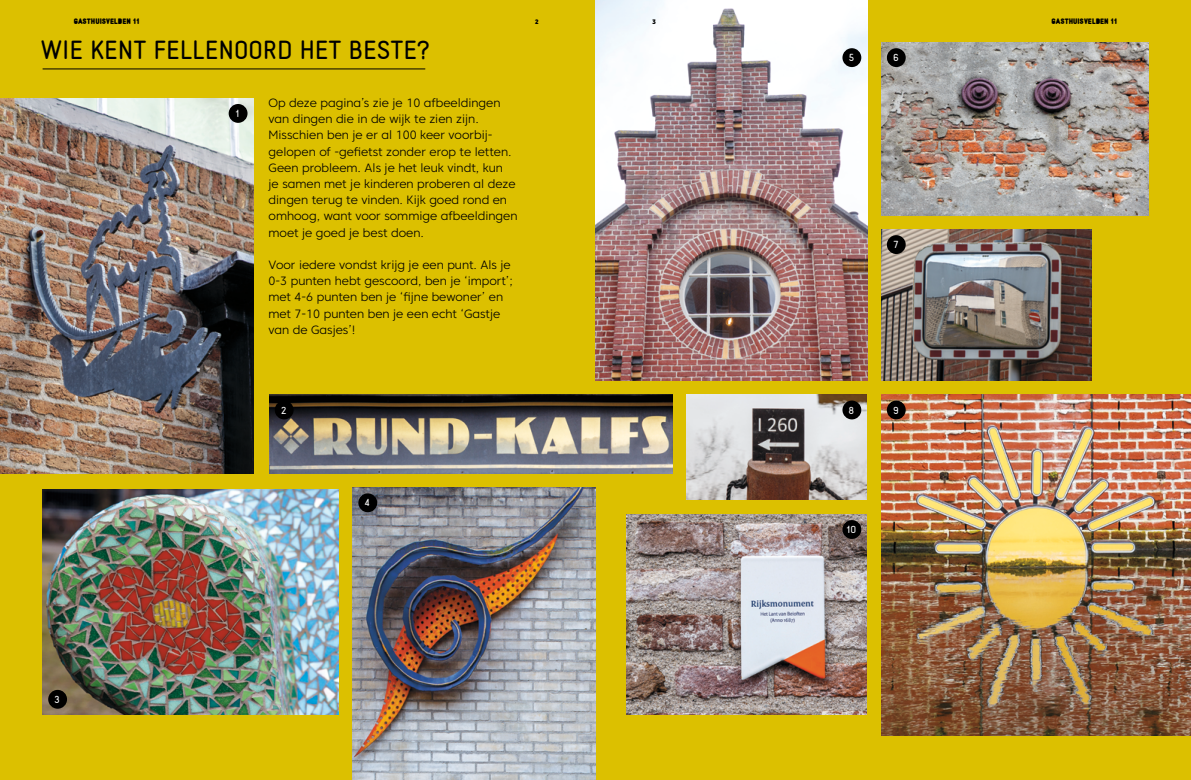
<style>
.page{position:relative;width:1191px;height:780px;background:#fff}
.page>*{position:absolute;margin:0;border:0;box-sizing:border-box;transform-origin:0 0}
.t1{font:23px "Naiv Bold Text";color:#000}
.t2{font:300 12px/16.2px "Core Sans C 35";color:#000}
.t3{font:9px "Naiv Bold Text";color:#fff}
.t4{font:900 7px "Naiv";color:#000}
.t5{font:800 6.5px "Core Sans C 85";color:#000}
</style>
<div class="page">
<div style="left:595px;top:0;width:596px;height:780px;background:#dcc000"></div>
<div style="left:0;top:0;width:595px;height:780px;background:#dcc000"></div>
<hr style="left:43px;top:69px;width:382px;height:1px;background:#000">
<img style="left:353px;top:487px;width:242px;height:293px">
<img style="left:269px;top:395px;width:403px;height:78px">
<img style="left:881px;top:395px;width:310px;height:340px">
<img style="left:595px;top:0;width:272px;height:380px">
<img style="left:0;top:98px;width:253px;height:375px">
<img style="left:881px;top:43px;width:267px;height:172px">
<div style="left:229px;top:104px;width:18px;height:19px;background:#000;border-radius:50%"></div>
<img style="left:687px;top:395px;width:180px;height:105px">
<img style="left:43px;top:489px;width:295px;height:225px">
<img style="left:881px;top:229px;width:210px;height:151px">
<img style="left:626px;top:514px;width:241px;height:200px">
<div style="left:48px;top:689px;width:19px;height:19px;background:#000;border-radius:50%"></div>
<div style="left:275px;top:400px;width:19px;height:19px;background:#000;border-radius:50%"></div>
<div style="left:358px;top:493px;width:19px;height:19px;background:#000;border-radius:50%"></div>
<div style="left:842px;top:48px;width:19px;height:19px;background:#000;border-radius:50%"></div>
<div style="left:887px;top:48px;width:18px;height:19px;background:#000;border-radius:50%"></div>
<div style="left:887px;top:235px;width:18px;height:19px;background:#000;border-radius:50%"></div>
<div style="left:842px;top:400px;width:19px;height:19px;background:#000;border-radius:50%"></div>
<div style="left:842px;top:520px;width:19px;height:19px;background:#000;border-radius:50%"></div>
<div style="left:887px;top:400px;width:18px;height:19px;background:#000;border-radius:50%"></div>
<p class="t4" style="left:74px;top:17px;width:67px">GASTHUISVELDEN 11</p>
<p class="t5" style="left:535px;top:17px;width:5px">2</p>
<p class="t5" style="left:652px;top:17px;width:5px">3</p>
<p class="t4" style="left:1051px;top:17px;width:67px">GASTHUISVELDEN 11</p>
<h1 class="t1" style="left:41px;top:35px;width:391px">WIE KENT FELLENOORD HET BESTE?</h1>
<p class="t2" style="left:268px;top:94px;width:250px">Op deze pagina’s zie je 10 afbeeldingen van dingen die in de wijk te zien zijn.<br>Misschien ben je er al 100 keer voorbij&shy;gelopen of -gefietst zonder erop te letten.<br>Geen probleem. Als je het leuk vindt, kun<br>je samen met je kinderen proberen al deze dingen terug te vinden. Kijk goed rond en omhoog, want voor sommige afbeeldingen moet je goed je best doen.</p>
<p class="t2" style="left:268px;top:256px;width:246px">Voor iedere vondst krijg je een punt. Als je 0-3 punten hebt gescoord, ben je ‘import’; met 4-6 punten ben je ‘fijne bewoner’ en met 7-10 punten ben je een echt ‘Gastje van de Gasjes’!</p>
<p class="t3" style="left:236px;top:108px;width:6px">1</p>
<p class="t3" style="left:55px;top:693px;width:7px">3</p>
<p class="t3" style="left:281px;top:404px;width:7px">2</p>
<p class="t3" style="left:365px;top:497px;width:7px">4</p>
<p class="t3" style="left:848px;top:52px;width:7px">5</p>
<p class="t3" style="left:893px;top:52px;width:7px">6</p>
<p class="t3" style="left:893px;top:239px;width:6px">7</p>
<p class="t3" style="left:848px;top:404px;width:7px">8</p>
<p class="t3" style="left:893px;top:404px;width:7px">9</p>
<p class="t3" style="left:846px;top:523px;width:11px">10</p>
</div>
